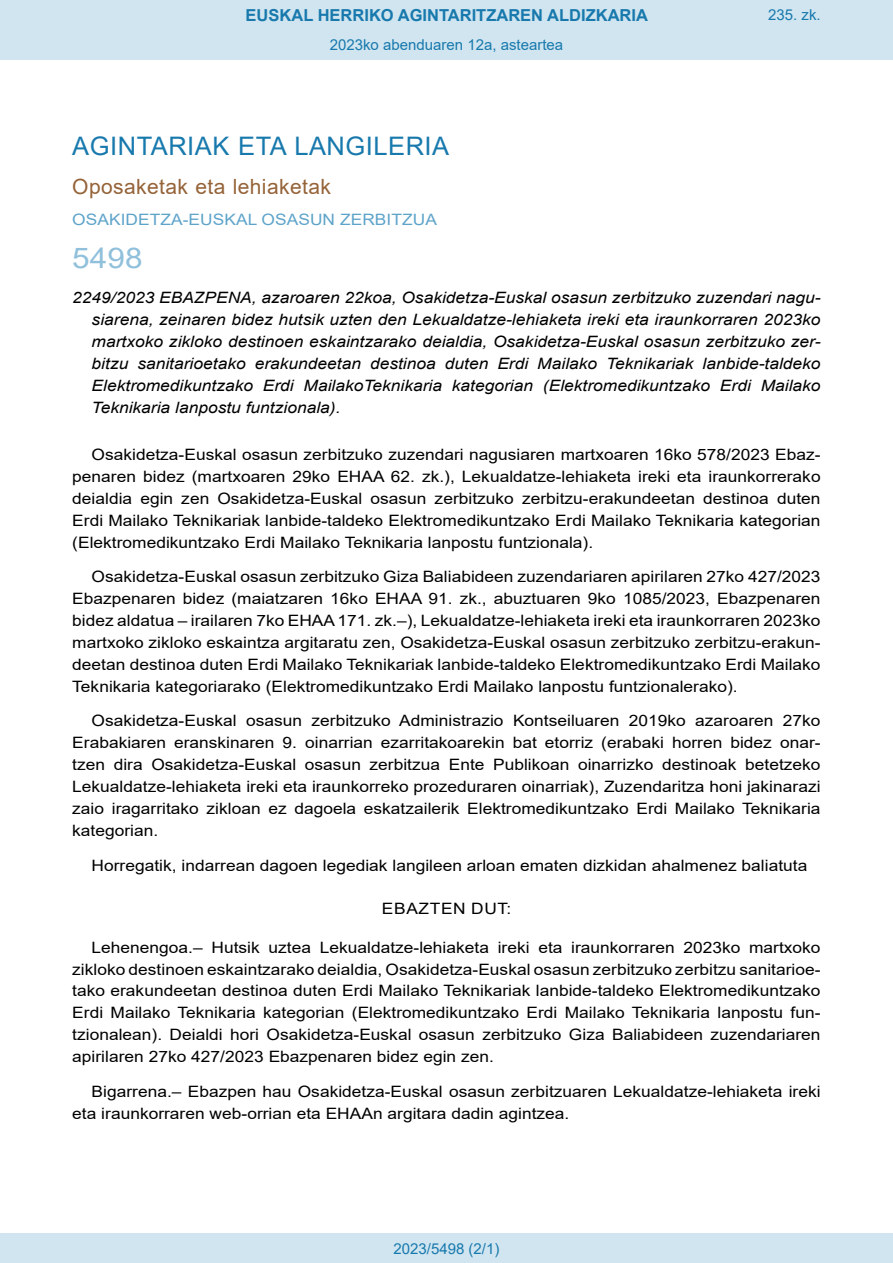
<style>
.page{position:relative;width:893px;height:1263px;background:#fff}
.page>*{position:absolute;margin:0;border:0;box-sizing:border-box;transform-origin:0 0}
.BOPVOrden{font:28.5px "Arial";color:#90c0db;scale:1.11 1}
.BOPVSeccion{font:25.5px "Arial";letter-spacing:.02em;color:#1879ad}
.BOPVSubseccion{font:21px "Arial";letter-spacing:.02em;color:#956338}
.t1{font:700 16.5px "Arial";color:#1879ad}
.BOPVDetalle{font:15.6px/21.9px "Arial";color:#000;text-align:justify;scale:1.11 1}
.BOPVTitulo{font:italic 15.6px/21.9px "Arial";color:#000;text-align:justify;scale:1.11 1}
.BOPVOrganismo{font:15.6px "Arial";letter-spacing:.005em;color:#5ea4ca;scale:1.11 1}
.BOPVClave{font:15.6px "Arial";letter-spacing:.035em;color:#000;scale:1.11 1}
.Paginacion_Centro{font:15px "Arial";color:#1879ad}
</style>
<div class="page">
<div style="left:0;top:0;width:893px;height:60px;background:#d0e5f0"></div>
<div style="left:0;top:1233px;width:893px;height:30px;background:#d0e5f0"></div>
<p class="t1" style="left:246px;top:3px;width:404px">EUSKAL HERRIKO AGINTARITZAREN ALDIZKARIA</p>
<p class="Paginacion_Centro" style="left:330px;top:35px;width:235px">2023ko abenduaren 12a, asteartea</p>
<p class="Paginacion_Centro" style="left:768px;top:5px;width:54px">235. zk.</p>
<p class="BOPVSeccion" style="left:72px;top:128px;width:378px">AGINTARIAK ETA LANGILERIA</p>
<p class="BOPVSubseccion" style="left:72px;top:172px;width:260px">Oposaketak eta lehiaketak</p>
<p class="BOPVOrganismo" style="left:72px;top:208px;width:330px">OSAKIDETZA-EUSKAL OSASUN ZERBITZUA</p>
<p class="BOPVOrden" style="left:72px;top:239px;width:65px">5498</p>
<p class="BOPVTitulo" style="left:92px;top:287px;width:658px;text-indent:-19px">2249/2023 EBAZPENA, azaroaren 22koa, Osakidetza-Euskal osasun zerbitzuko zuzendari nagu&shy;siarena, zeinaren bidez hutsik uzten den Lekualdatze-lehiaketa ireki eta iraunkorraren 2023ko martxoko zikloko destinoen eskaintzarako deialdia, Osakidetza-Euskal osasun zerbitzuko zer&shy;bitzu sanitarioetako erakundeetan destinoa duten Erdi Mailako Teknikariak lanbide-taldeko Elektromedikuntzako Erdi MailakoTeknikaria kategorian (Elektromedikuntzako Erdi Mailako Teknikaria lanpostu funtzionala).</p>
<p class="BOPVDetalle" style="left:72px;top:443px;width:676px;text-indent:19px">Osakidetza-Euskal osasun zerbitzuko zuzendari nagusiaren martxoaren 16ko 578/2023 Ebaz&shy;penaren bidez (martxoaren 29ko EHAA 62. zk.), Lekualdatze-lehiaketa ireki eta iraunkorrerako deialdia egin zen Osakidetza-Euskal osasun zerbitzuko zerbitzu-erakundeetan destinoa duten Erdi Mailako Teknikariak lanbide-taldeko Elektromedikuntzako Erdi Mailako Teknikaria kategorian (Elektromedikuntzako Erdi Mailako Teknikaria lanpostu funtzionala).</p>
<p class="BOPVDetalle" style="left:72px;top:566px;width:676px;text-indent:19px">Osakidetza-Euskal osasun zerbitzuko Giza Baliabideen zuzendariaren apirilaren 27ko 427/2023<br>Ebazpenaren bidez (maiatzaren 16ko EHAA 91. zk., abuztuaren 9ko 1085/2023, Ebazpenaren bidez aldatua – irailaren 7ko EHAA 171. zk.–), Lekualdatze-lehiaketa ireki eta iraunkorraren 2023ko martxoko zikloko eskaintza argitaratu zen, Osakidetza-Euskal osasun zerbitzuko zerbitzu-erakun&shy;deetan destinoa duten Erdi Mailako Teknikariak lanbide-taldeko Elektromedikuntzako Erdi Mailako Teknikaria kategoriarako (Elektromedikuntzako Erdi Mailako lanpostu funtzionalerako).</p>
<p class="BOPVDetalle" style="left:72px;top:710px;width:676px;text-indent:19px">Osakidetza-Euskal osasun zerbitzuko Administrazio Kontseiluaren 2019ko azaroaren 27ko Erabakiaren eranskinaren 9. oinarrian ezarritakoarekin bat etorriz (erabaki horren bidez onar&shy;tzen dira Osakidetza-Euskal osasun zerbitzua Ente Publikoan oinarrizko destinoak betetzeko Lekualdatze-lehiaketa ireki eta iraunkorreko prozeduraren oinarriak), Zuzendaritza honi jakinarazi zaio iragarritako zikloan ez dagoela eskatzailerik Elektromedikuntzako Erdi Mailako Teknikaria kategorian.</p>
<p class="BOPVDetalle" style="left:92px;top:854px;width:646px">Horregatik, indarrean dagoen legediak langileen arloan ematen dizkidan ahalmenez baliatuta</p>
<p class="BOPVClave" style="left:382px;top:897px;width:118px">EBAZTEN DUT:</p>
<p class="BOPVDetalle" style="left:72px;top:936px;width:676px;text-indent:19px">Lehenengoa.– Hutsik uztea Lekualdatze-lehiaketa ireki eta iraunkorraren 2023ko martxoko zikloko destinoen eskaintzarako deialdia, Osakidetza-Euskal osasun zerbitzuko zerbitzu sanitarioe&shy;tako erakundeetan destinoa duten Erdi Mailako Teknikariak lanbide-taldeko Elektromedikuntzako Erdi Mailako Teknikaria kategorian (Elektromedikuntzako Erdi Mailako Teknikaria lanpostu fun&shy;tzionalean). Deialdi hori Osakidetza-Euskal osasun zerbitzuko Giza Baliabideen zuzendariaren apirilaren 27ko 427/2023 Ebazpenaren bidez egin zen.</p>
<p class="BOPVDetalle" style="left:72px;top:1080px;width:676px;text-indent:19px">Bigarrena.– Ebazpen hau Osakidetza-Euskal osasun zerbitzuaren Lekualdatze-lehiaketa ireki eta iraunkorraren web-orrian eta EHAAn argitara dadin agintzea.</p>
<p class="Paginacion_Centro" style="left:393px;top:1238px;width:107px">2023/5498 (2/1)</p>
</div>
